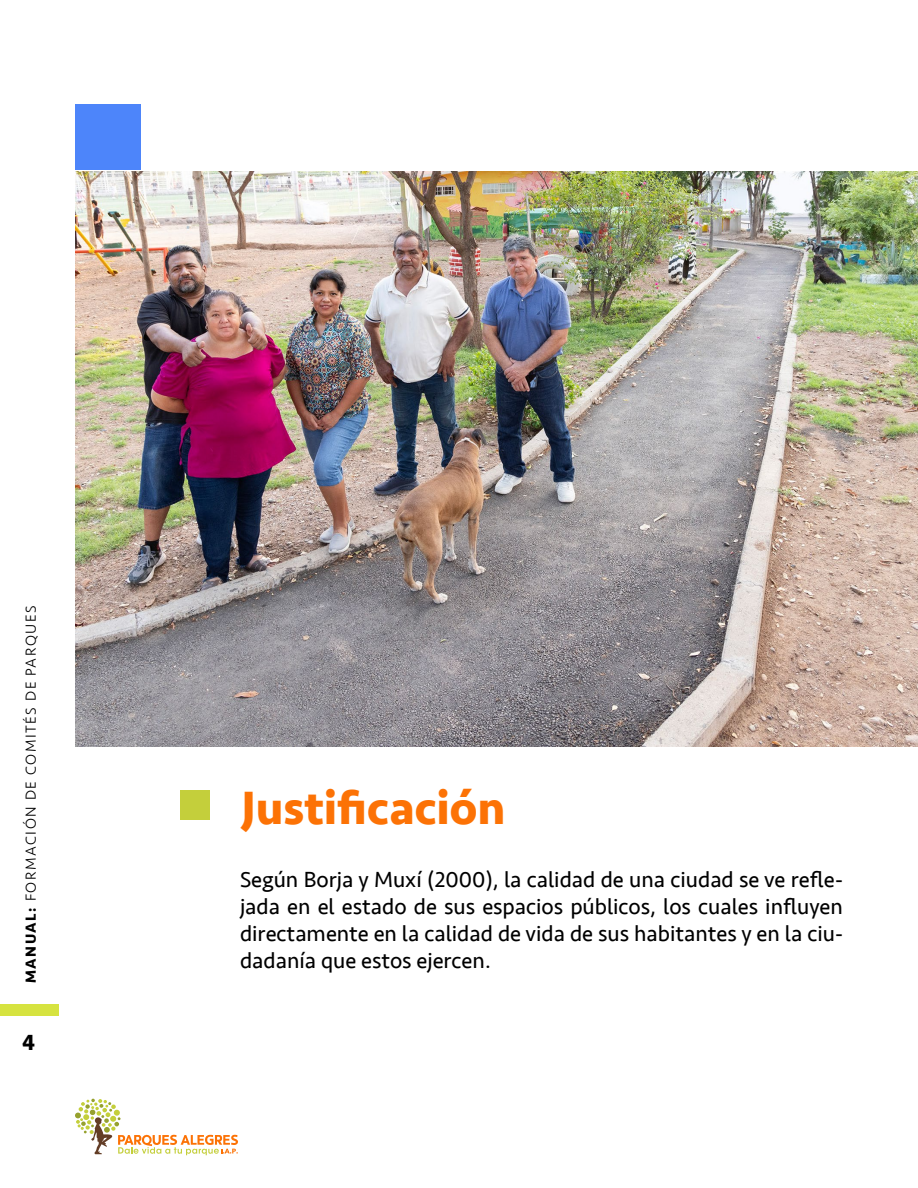
<style>
.page{position:relative;width:918px;height:1188px;background:#fff}
.page>*{position:absolute;margin:0;border:0;box-sizing:border-box;transform-origin:0 0}
.t1{font:700 48px "Seravek";color:#fc7205}
.t2{font:22.5px/27px "Seravek";color:#000;text-align:justify}
.t3{font:700 22.5px "Seravek";color:#000}
.t4{font:300 15px "Seravek";letter-spacing:.1em;color:#000}
.s1{font-weight:700}
</style>
<div class="page">
<div style="left:0;top:1004px;width:58px;height:12px;background:#d6e340"></div>
<svg style="left:75px;top:1099px;width:163px;height:56px"></svg>
<div style="left:180px;top:790px;width:30px;height:30px;background:#c4cf3b"></div>
<img style="left:75px;top:171px;width:843px;height:575px">
<div style="left:75px;top:104px;width:66px;height:66px;background:#4d85fa"></div>
<p class="t4" style="left:22px;top:983px;width:379px;rotate:-90deg"><span class="s1">MANUAL:</span> FORMACIÓN DE COMITÉS DE PARQUES</p>
<p class="t3" style="left:22px;top:1024px;width:14px">4</p>
<p class="t1" style="left:242px;top:770px;width:265px">Justificación</p>
<p class="t2" style="left:240px;top:866px;width:605px">Según Borja y Muxí (2000), la calidad de una ciudad se ve refle&shy;jada en el estado de sus espacios públicos, los cuales influyen directamente en la calidad de vida de sus habitantes y en la ciu&shy;dadanía que estos ejercen.</p>
</div>
